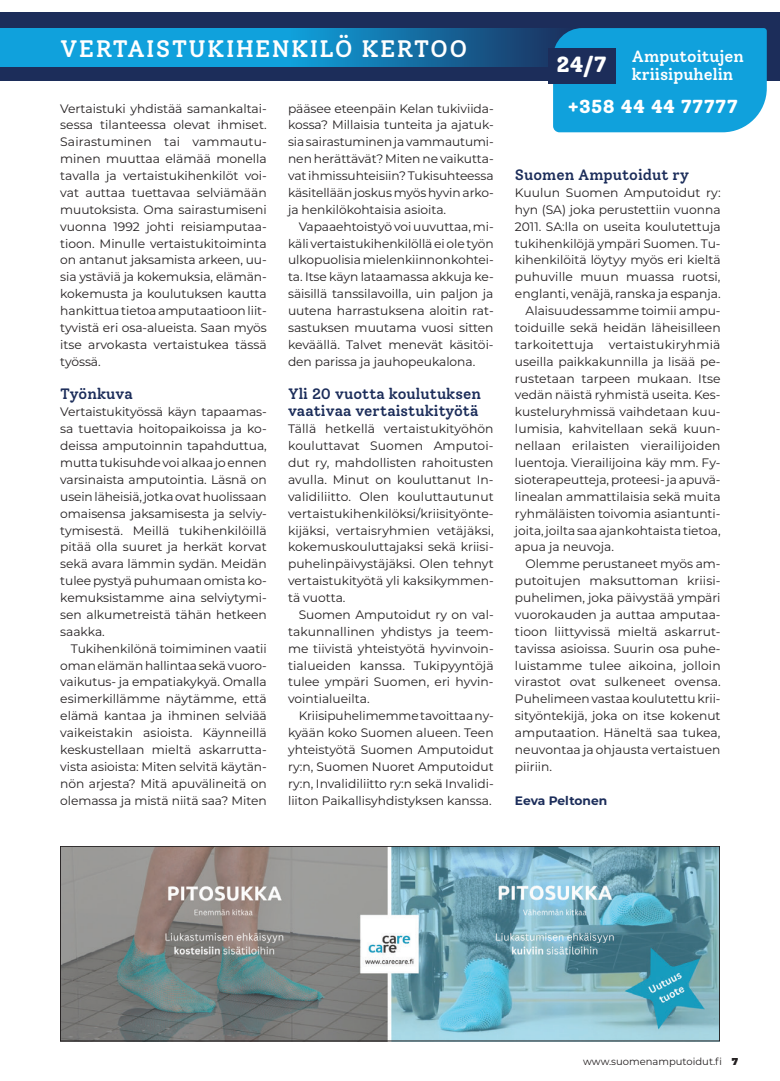
<style>
.page{position:relative;width:780px;height:1081px;background:#fff}
.page>*{position:absolute;margin:0;border:0;box-sizing:border-box;transform-origin:0 0}
.nega_otsikko_valkoinen{font:500 23.75px "Solway";letter-spacing:.05em;color:#fff}
.t1{font:800 21.88px "Solway";color:#fff}
.t2{font:800 18.75px "Solway";letter-spacing:.03em;color:#fff}
.t3{font:500 16.25px "Solway";color:#fff}
._1_valiotsikko{font:500 15px/16.9px "Solway";color:#1c2d5a}
._1_leipis_sis{font:12.25px/16.9px "Montserrat";color:#231f20;text-align:justify}
._1_leipis_ei_sis{font:12.25px/16.9px "Montserrat";color:#231f20;text-align:justify}
._1_nettiosoite{font:700 12.25px "Montserrat";color:#1c2d5a}
.t4{font:10px "Montserrat";color:#231f20}
.s1{font-weight:900}
</style>
<div class="page">
<div style="left:0;top:12px;width:780px;height:69px;background:#1c2d5a"></div>
<img style="left:62px;top:848px;width:655px;height:191px">
<div style="left:60px;top:846px;width:659px;height:195px;border:1px solid #231f20"></div>
<svg style="left:0;top:28px;width:553px;height:39px;background:#1287bf"></svg>
<div style="left:553px;top:28px;width:213px;height:104px;background:#10a1dc"></div>
<div style="left:548px;top:48px;width:67px;height:36px;background:#1c2d5a"></div>
<p class="nega_otsikko_valkoinen" style="left:60px;top:34px;width:408px">VERTAISTUKIHENKILÖ KERTOO</p>
<p class="_1_leipis_ei_sis" style="left:60px;top:99px;width:208px">Vertaistuki yhdistää samankaltai&shy;sessa tilanteessa olevat ihmiset.<br>Sairastuminen tai vammautu&shy;minen muuttaa elämää monella tavalla ja vertaistukihenkilöt voi&shy;vat auttaa tuettavaa selviämään muutoksista. Oma sairastumiseni vuonna 1992 johti reisiamputaa&shy;tioon. Minulle vertaistukitoiminta on antanut jaksamista arkeen, uu&shy;sia ystäviä ja kokemuksia, elämän&shy;kokemusta ja koulutuksen kautta hankittua tietoa amputaatioon liit&shy;tyvistä eri osa-alueista. Saan myös itse arvokasta vertaistukea tässä työssä.</p>
<p class="_1_valiotsikko" style="left:60px;top:386px;width:74px">Työnkuva</p>
<p class="_1_leipis_ei_sis" style="left:60px;top:403px;width:208px">Vertaistukityössä käyn tapaamas&shy;sa tuettavia hoitopaikoissa ja ko&shy;deissa amputoinnin tapahduttua, mutta tukisuhde voi alkaa jo ennen varsinaista amputointia. Läsnä on usein läheisiä, jotka ovat huolissaan omaisensa jaksamisesta ja selviy&shy;tymisestä. Meillä tukihenkilöillä pitää olla suuret ja herkät korvat sekä avara lämmin sydän. Meidän tulee pystyä puhumaan omista ko&shy;kemuksistamme aina selviytymi&shy;sen alkumetreistä tähän hetkeen saakka.</p>
<p class="_1_leipis_sis" style="left:60px;top:639px;width:208px;text-indent:11px">Tukihenkilönä toimiminen vaatii oman elämän hallintaa sekä vuoro&shy;vaikutus- ja empatiakykyä. Omalla esimerkillämme näytämme, että elämä kantaa ja ihminen selviää vaikeistakin asioista. Käynneillä keskustellaan mieltä askarrutta&shy;vista asioista: Miten selvitä käytän&shy;nön arjesta? Mitä apuvälineitä on olemassa ja mistä niitä saa? Miten</p>
<p class="_1_leipis_sis" style="left:288px;top:99px;width:207px">pääsee eteenpäin Kelan tukiviida&shy;kossa? Millaisia tunteita ja ajatuk&shy;sia sairastuminen ja vammautumi&shy;nen herättävät? Miten ne vaikutta&shy;vat ihmissuhteisiin? Tukisuhteessa käsitellään joskus myös hyvin arko&shy;ja henkilökohtaisia asioita.</p>
<p class="_1_leipis_sis" style="left:288px;top:217px;width:207px;text-indent:11px">Vapaaehtoistyö voi uuvuttaa, mi&shy;käli vertaistukihenkilöllä ei ole työn ulkopuolisia mielenkiinnonkohtei&shy;ta. Itse käyn lataamassa akkuja ke&shy;säisillä tanssilavoilla, uin paljon ja uutena harrastuksena aloitin rat&shy;sastuksen muutama vuosi sitten keväällä. Talvet menevät käsitöi&shy;den parissa ja jauhopeukalona.</p>
<p class="_1_valiotsikko" style="left:288px;top:386px;width:194px">Yli 20 vuotta koulutuksen vaativaa vertaistukityötä</p>
<p class="_1_leipis_ei_sis" style="left:288px;top:420px;width:207px">Tällä hetkellä vertaistukityöhön kouluttavat Suomen Amputoi&shy;dut ry, mahdollisten rahoitusten avulla. Minut on kouluttanut In&shy;validiliitto. Olen kouluttautunut vertaistukihenkilöksi/kriisityönte&shy;kijäksi, vertaisryhmien vetäjäksi, kokemuskouluttajaksi sekä kriisi&shy;puhelinpäivystäjäksi. Olen tehnyt vertaistukityötä yli kaksikymmen&shy;tä vuotta.</p>
<p class="_1_leipis_sis" style="left:288px;top:606px;width:207px;text-indent:11px">Suomen Amputoidut ry on val&shy;takunnallinen yhdistys ja teem&shy;me tiivistä yhteistyötä hyvinvoin&shy;tialueiden kanssa. Tukipyyntöjä tulee ympäri Suomen, eri hyvin&shy;vointialueilta.</p>
<p class="_1_leipis_sis" style="left:288px;top:707px;width:207px;text-indent:11px">Kriisipuhelimemme tavoittaa ny&shy;kyään koko Suomen alueen. Teen yhteistyötä Suomen Amputoidut ry:n, Suomen Nuoret Amputoidut ry:n, Invalidiliitto ry:n sekä Invalidi&shy;liiton Paikallisyhdistyksen kanssa.</p>
<p class="t3" style="left:631px;top:46px;width:113px">Amputoitujen</p>
<p class="t3" style="left:631px;top:64px;width:103px">kriisipuhelin</p>
<p class="t1" style="left:556px;top:50px;width:52px">24/7</p>
<p class="t2" style="left:567px;top:95px;width:171px">+358 44 44 77777</p>
<p class="_1_valiotsikko" style="left:515px;top:166px;width:176px">Suomen Amputoidut ry</p>
<p class="_1_leipis_ei_sis" style="left:515px;top:184px;width:207px">Kuulun Suomen Amputoidut ry: hyn (SA) joka perustettiin vuonna 2011. SA:lla on useita koulutettuja tukihenkilöjä ympäri Suomen. Tu&shy;kihenkilöitä löytyy myös eri kieltä puhuville muun muassa ruotsi, englanti, venäjä, ranska ja espanja.</p>
<p class="_1_leipis_sis" style="left:515px;top:302px;width:207px;text-indent:11px">Alaisuudessamme toimii ampu&shy;toiduille sekä heidän läheisilleen tarkoitettuja vertaistukiryhmiä useilla paikkakunnilla ja lisää pe&shy;rustetaan tarpeen mukaan. Itse vedän näistä ryhmistä useita. Kes&shy;kusteluryhmissä vaihdetaan kuu&shy;lumisia, kahvitellaan sekä kuun&shy;nellaan erilaisten vierailijoiden luentoja. Vierailijoina käy mm. Fy&shy;sioterapeutteja, proteesi- ja apuvä&shy;linealan ammattilaisia sekä muita ryhmäläisten toivomia asiantunti&shy;joita, joilta saa ajankohtaista tietoa, apua ja neuvoja.</p>
<p class="_1_leipis_sis" style="left:515px;top:555px;width:207px;text-indent:11px">Olemme perustaneet myös am&shy;putoitujen maksuttoman kriisi&shy;puhelimen, joka päivystää ympäri vuorokauden ja auttaa amputaa&shy;tioon liittyvissä mieltä askarrut&shy;tavissa asioissa. Suurin osa puhe&shy;luistamme tulee aikoina, jolloin virastot ovat sulkeneet ovensa.<br>Puhelimeen vastaa koulutettu krii&shy;sityöntekijä, joka on itse kokenut amputaation. Häneltä saa tukea, neuvontaa ja ohjausta vertaistuen piiriin.</p>
<p class="_1_nettiosoite" style="left:515px;top:791px;width:94px">Eeva Peltonen</p>
<p class="t4" style="left:583px;top:1054px;width:157px">www.suomenamputoidut.fi <span class="s1">7</span></p>
</div>
